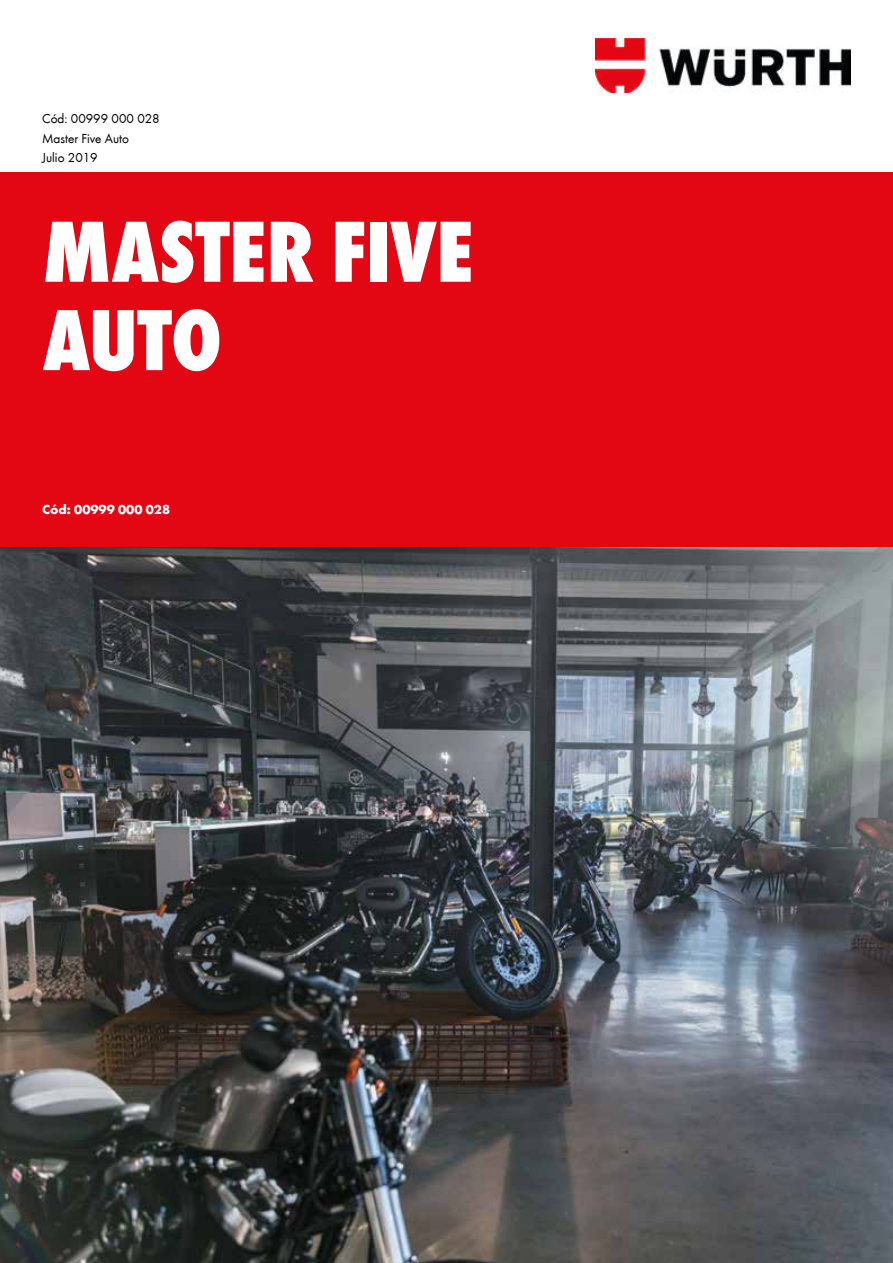
<style>
.page{position:relative;width:893px;height:1263px;background:#fff}
.page>*{position:absolute;margin:0;border:0;box-sizing:border-box;transform-origin:0 0}
.t1{font:800 condensed 90px "Wuerth";letter-spacing:-.005em;color:#fff}
.t2{font:13.5px/19.2px "Wuerth";color:#000}
.t3{font:700 13.5px "Wuerth";color:#fff}
</style>
<div class="page">
<div style="left:0;top:172px;width:893px;height:383px;background:#e30613"></div>
<img style="left:595px;top:38px;width:255px;height:55px">
<img style="left:0;top:547px;width:893px;height:716px">
<p class="t2" style="left:42px;top:109px;width:119px">Cód: 00999 000 028<br>Master Five Auto<br>Julio 2019</p>
<h1 class="t1" style="left:43px;top:188px;width:432px">MASTER FIVE</h1>
<h1 class="t1" style="left:43px;top:277px;width:181px">AUTO</h1>
<p class="t3" style="left:42px;top:500px;width:130px">Cód: 00999 000 028</p>
</div>
